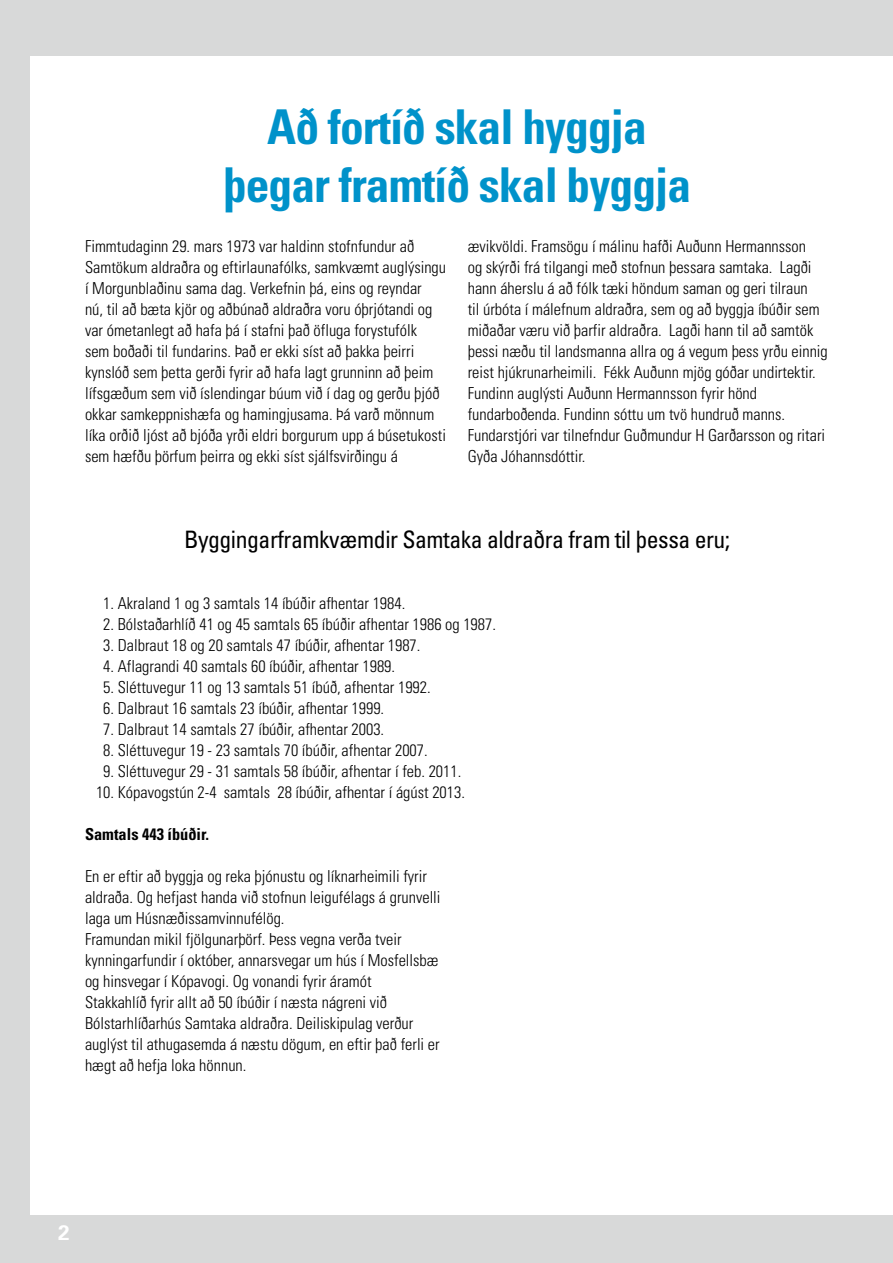
<style>
.page{position:relative;width:893px;height:1263px;background:#fff}
.page>*{position:absolute;margin:0;border:0;box-sizing:border-box;transform-origin:0 0}
.Fyrirsögn{font:700 condensed 48px/57.6px "Univers";letter-spacing:-.02em;color:#0092ca;text-align:center}
.Undirfyrirsögn{font:condensed 24px "Univers";letter-spacing:-.02em;color:#000}
.t1{font:700 21px "Univers";color:#fff}
.Meginmál{font:300 condensed 16.5px/21px "Univers";color:#000}
.Meginmál-2{font:700 condensed 16.5px "Univers";color:#000}
</style>
<div class="page">
<div style="left:0;top:0;width:893px;height:55px;background:#d8d9d9"></div>
<div style="left:0;top:1215px;width:893px;height:48px;background:#d8d9d9"></div>
<div style="left:0;top:0;width:30px;height:1263px;background:#d8d9d9"></div>
<p class="Fyrirsögn" style="left:223px;top:98px;width:470px">Að fortíð skal hyggja þegar framtíð skal byggja</p>
<p class="Meginmál" style="left:85px;top:236px;width:363px">Fimmtudaginn 29. mars 1973 var haldinn stofnfundur að Samtökum aldraðra og eftirlaunafólks, samkvæmt auglýsingu í Morgunblaðinu sama dag. Verkefnin þá, eins og reyndar<br>nú, til að bæta kjör og aðbúnað aldraðra voru óþrjótandi og var ómetanlegt að hafa þá í stafni það öfluga forystufólk<br>sem boðaði til fundarins. Það er ekki síst að þakka þeirri kynslóð sem þetta gerði fyrir að hafa lagt grunninn að þeim lífsgæðum sem við íslendingar búum við í dag og gerðu þjóð okkar samkeppnishæfa og hamingjusama. Þá varð mönnum líka orðið ljóst að bjóða yrði eldri borgurum upp á búsetukosti sem hæfðu þörfum þeirra og ekki síst sjálfsvirðingu á</p>
<p class="Meginmál" style="left:468px;top:236px;width:362px">ævikvöldi. Framsögu í málinu hafði Auðunn Hermannsson<br>og skýrði frá tilgangi með stofnun þessara samtaka. Lagði hann áherslu á að fólk tæki höndum saman og geri tilraun<br>til úrbóta í málefnum aldraðra, sem og að byggja íbúðir sem miðaðar væru við þarfir aldraðra. Lagði hann til að samtök þessi næðu til landsmanna allra og á vegum þess yrðu einnig reist hjúkrunarheimili. Fékk Auðunn mjög góðar undirtektir.</p>
<p class="Meginmál" style="left:468px;top:383px;width:359px">Fundinn auglýsti Auðunn Hermannsson fyrir hönd fundarboðenda. Fundinn sóttu um tvö hundruð manns.<br>Fundarstjóri var tilnefndur Guðmundur H Garðarsson og ritari Gyða Jóhannsdóttir.</p>
<p class="Undirfyrirsögn" style="left:184px;top:524px;width:548px">Byggingarframkvæmdir Samtaka aldraðra fram til þessa eru;</p>
<p class="Meginmál" style="left:103px;top:593px;width:304px">1. Akraland 1 og 3 samtals 14 íbúðir afhentar 1984.</p>
<p class="Meginmál" style="left:103px;top:614px;width:394px">2. Bólstaðarhlíð 41 og 45 samtals 65 íbúðir afhentar 1986 og 1987.</p>
<p class="Meginmál" style="left:103px;top:635px;width:319px">3. Dalbraut 18 og 20 samtals 47 íbúðir, afhentar 1987.</p>
<p class="Meginmál" style="left:103px;top:656px;width:293px">4. Aflagrandi 40 samtals 60 íbúðir, afhentar 1989.</p>
<p class="Meginmál" style="left:103px;top:677px;width:329px">5. Sléttuvegur 11 og 13 samtals 51 íbúð, afhentar 1992.</p>
<p class="Meginmál" style="left:103px;top:698px;width:282px">6. Dalbraut 16 samtals 23 íbúðir, afhentar 1999.</p>
<p class="Meginmál" style="left:103px;top:719px;width:282px">7. Dalbraut 14 samtals 27 íbúðir, afhentar 2003.</p>
<p class="Meginmál" style="left:103px;top:740px;width:326px">8. Sléttuvegur 19 - 23 samtals 70 íbúðir, afhentar 2007.</p>
<p class="Meginmál" style="left:103px;top:761px;width:360px">9. Sléttuvegur 29 - 31 samtals 58 íbúðir, afhentar í feb. 2011.</p>
<p class="Meginmál" style="left:96px;top:782px;width:370px">10. Kópavogstún 2-4 samtals 28 íbúðir, afhentar í ágúst 2013.</p>
<p class="Meginmál-2" style="left:85px;top:824px;width:126px">Samtals 443 íbúðir.</p>
<p class="Meginmál" style="left:85px;top:866px;width:357px">En er eftir að byggja og reka þjónustu og líknarheimili fyrir aldraða. Og hefjast handa við stofnun leigufélags á grunvelli laga um Húsnæðissamvinnufélög.</p>
<p class="Meginmál" style="left:85px;top:929px;width:355px">Framundan mikil fjölgunarþörf. Þess vegna verða tveir kynningarfundir í október, annarsvegar um hús í Mosfellsbæ og hinsvegar í Kópavogi. Og vonandi fyrir áramót</p>
<p class="Meginmál" style="left:85px;top:992px;width:356px">Stakkahlíð fyrir allt að 50 íbúðir í næsta nágreni við Bólstarhlíðarhús Samtaka aldraðra. Deiliskipulag verður auglýst til athugasemda á næstu dögum, en eftir það ferli er hægt að hefja loka hönnun.</p>
<p class="t1" style="left:58px;top:1220px;width:13px">2</p>
</div>
